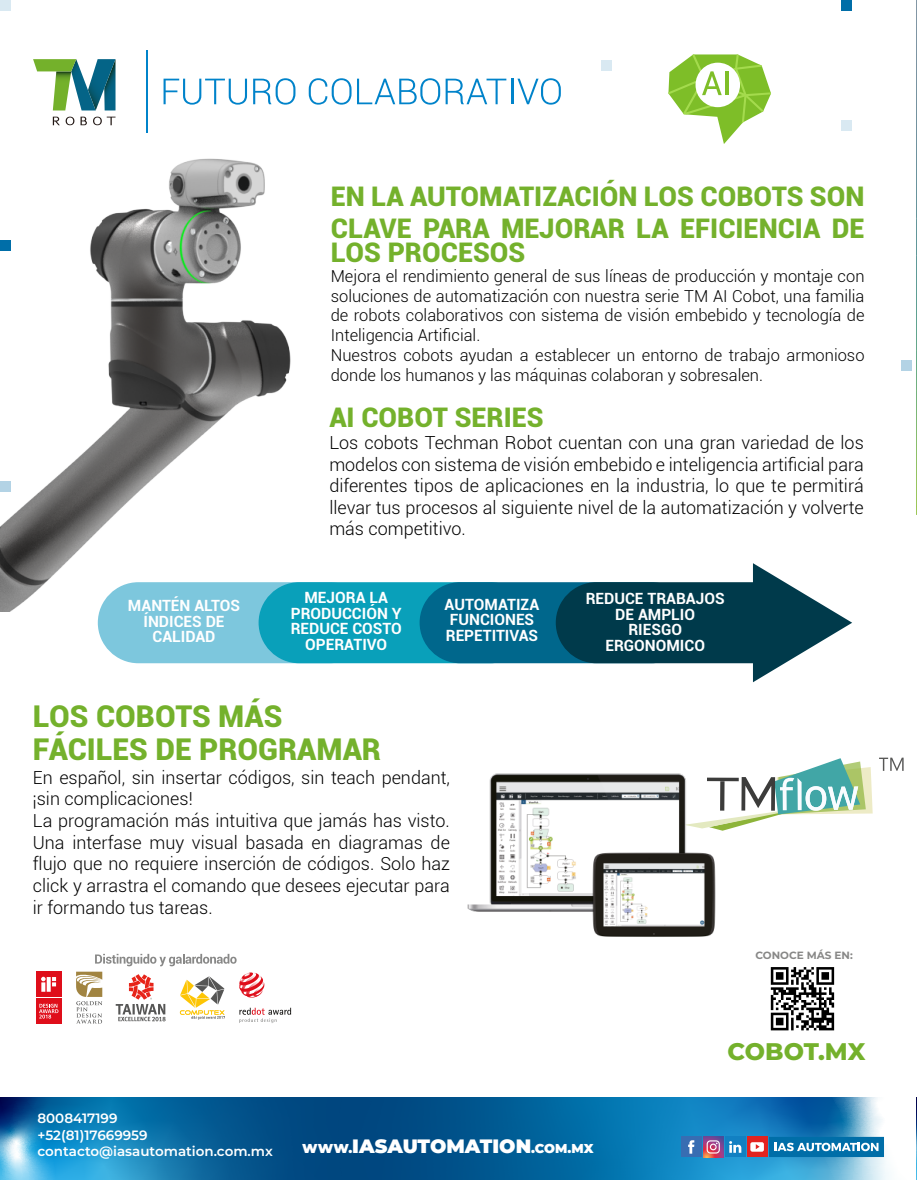
<style>
.page{position:relative;width:917px;height:1180px;background:#fff}
.page>*{position:absolute;margin:0;border:0;box-sizing:border-box;transform-origin:0 0}
.t1{font:900 30px/33px "Roboto";color:#74b12c}
.t2{font:900 27px/32.4px "Roboto";color:#74b12c}
.t3{font:800 24px "Montserrat";color:#74b12c}
.t4{font:900 19.35px "Montserrat";color:#fff}
.t5{font:300 18px/21.6px "Roboto";color:#000;text-align:justify}
.t6{font:300 16.5px/19.8px "Roboto";color:#000}
.t7{font:700 15.45px/15.5px "Roboto";color:#fff;text-align:center}
.t8{font:600 13.5px/16.5px "Montserrat";color:#fff}
.t9{font:700 10.5px "Montserrat";color:#888887}
.s1{font-size:12.9px}
</style>
<div class="page">
<svg style="left:164px;top:79px;width:83px;height:26px"></svg>
<svg style="left:253px;top:78px;width:42px;height:27px"></svg>
<svg style="left:309px;top:78px;width:42px;height:27px"></svg>
<svg style="left:357px;top:78px;width:83px;height:27px"></svg>
<svg style="left:446px;top:79px;width:60px;height:25px"></svg>
<hr style="left:511px;top:79px;width:2px;height:25px;background:#0083ca">
<svg style="left:517px;top:78px;width:44px;height:27px"></svg>
<hr style="left:146px;top:50px;width:2px;height:83px;background:#0083ca">
<svg style="left:916px;top:0;width:1px;height:515px"></svg>
<svg style="left:770px;top:967px;width:65px;height:64px"></svg>
<svg style="left:771px;top:967px;width:63px;height:63px"></svg>
<div style="left:35px;top:970px;width:28px;height:55px;background:linear-gradient(to bottom,#df0e1a,#df0e1a)"></div>
<div style="left:36px;top:998px;width:25px;height:25px;background:#df0e1a"></div>
<div style="left:36px;top:971px;width:25px;height:26px;background:#df0e1a"></div>
<svg style="left:41px;top:976px;width:15px;height:15px"></svg>
<svg style="left:39px;top:1003px;width:19px;height:15px"></svg>
<svg style="left:76px;top:953px;width:215px;height:70px"></svg>
<img style="left:0;top:158px;width:291px;height:454px">
<div style="left:98px;top:582px;width:272px;height:81px;background:#7dc7dd;border-radius:41px"></div>
<div style="left:259px;top:582px;width:272px;height:81px;background:#09a0ba;border-radius:41px"></div>
<div style="left:420px;top:582px;width:272px;height:81px;background:#00678c;border-radius:41px"></div>
<div style="left:556px;top:582px;width:243px;height:81px;background:#003a4b;border-radius:41px"></div>
<svg style="left:753px;top:563px;width:99px;height:119px"></svg>
<svg style="left:668px;top:54px;width:103px;height:90px"></svg>
<hr style="left:725px;top:71px;width:4px;height:24px;background:#7ebe28">
<svg style="left:0;top:1097px;width:889px;height:82px;background:#146fa7"></svg>
<div style="left:769px;top:1136px;width:115px;height:21px;background:#006ea8"></div>
<div style="left:747px;top:1136px;width:20px;height:21px;background:#e32320"></div>
<div style="left:681px;top:1136px;width:20px;height:21px;background:#386db2"></div>
<svg style="left:750px;top:1142px;width:14px;height:9px"></svg>
<svg style="left:688px;top:1140px;width:6px;height:13px"></svg>
<div style="left:725px;top:1136px;width:20px;height:21px;background:#1280c2"></div>
<svg style="left:729px;top:1141px;width:12px;height:11px"></svg>
<svg style="left:703px;top:1136px;width:20px;height:21px"></svg>
<svg style="left:707px;top:1140px;width:13px;height:13px"></svg>
<svg style="left:774px;top:1142px;width:104px;height:9px"></svg>
<svg style="left:916px;top:1097px;width:1px;height:82px"></svg>
<svg style="left:33px;top:59px;width:83px;height:51px"></svg>
<svg style="left:93px;top:117px;width:23px;height:8px"></svg>
<svg style="left:66px;top:117px;width:8px;height:8px"></svg>
<svg style="left:81px;top:117px;width:6px;height:8px"></svg>
<svg style="left:53px;top:117px;width:7px;height:8px"></svg>
<svg style="left:879px;top:757px;width:24px;height:14px"></svg>
<svg style="left:720px;top:758px;width:153px;height:72px"></svg>
<img style="left:467px;top:773px;width:253px;height:139px">
<img style="left:571px;top:841px;width:149px;height:96px">
<div style="left:0;top:0;width:10px;height:10px;background:#d9e9f2"></div>
<div style="left:601px;top:60px;width:10px;height:10px;background:#d9e9f2"></div>
<div style="left:842px;top:120px;width:10px;height:10px;background:#d9e9f2"></div>
<div style="left:842px;top:0;width:10px;height:10px;background:#006ea8"></div>
<div style="left:0;top:240px;width:10px;height:10px;background:#006ea8"></div>
<div style="left:0;top:481px;width:10px;height:10px;background:#b3d3e5"></div>
<div style="left:902px;top:361px;width:10px;height:10px;background:#b3d3e5"></div>
<h2 class="t2" style="left:331px;top:179px;width:535px">EN LA AUTOMATIZACIÓN LOS COBOTS SON<br>CLAVE PARA MEJORAR LA EFICIENCIA DE</h2>
<h2 class="t2" style="left:331px;top:235px;width:196px">LOS PROCESOS</h2>
<p class="t6" style="left:331px;top:265px;width:535px">Mejora el rendimiento general de sus líneas de producción y montaje con soluciones de automatización con nuestra serie TM AI Cobot, una familia de robots colaborativos con sistema de visión embebido y tecnología de Inteligencia Artificial.<br>Nuestros cobots ayudan a establecer un entorno de trabajo armonioso donde los humanos y las máquinas colaboran y sobresalen.</p>
<h2 class="t2" style="left:329px;top:400px;width:216px">AI COBOT SERIES</h2>
<p class="t5" style="left:329px;top:431px;width:536px">Los cobots Techman Robot cuentan con una gran variedad de los modelos con sistema de visión embebido e inteligencia artificial para diferentes tipos de aplicaciones en la industria, lo que te permitirá llevar tus procesos al siguiente nivel de la automatización y volverte más competitivo.</p>
<p class="t7" style="left:128px;top:597px;width:114px">MANTÉN ALTOS<br>ÍNDICES DE<br>CALIDAD</p>
<p class="t7" style="left:291px;top:589px;width:113px">MEJORA LA<br>PRODUCCIÓN Y<br>REDUCE COSTO<br>OPERATIVO</p>
<p class="t7" style="left:445px;top:596px;width:96px;text-align:left">AUTOMATIZA<br>FUNCIONES<br>REPETITIVAS</p>
<p class="t7" style="left:586px;top:590px;width:140px">REDUCE TRABAJOS<br>DE AMPLIO<br>RIESGO<br>ERGONOMICO</p>
<h1 class="t1" style="left:33px;top:698px;width:350px">LOS COBOTS MÁS<br>FÁCILES DE PROGRAMAR</h1>
<p class="t5" style="left:33px;top:766px;width:419px;text-align:left">En español, sin insertar códigos, sin teach pendant, ¡sin complicaciones!<br>La programación más intuitiva que jamás has visto.<br>Una interfase muy visual basada en diagramas de flujo que no requiere inserción de códigos. Solo haz click y arrastra el comando que desees ejecutar para ir formando tus tareas.</p>
<p class="t8" style="left:37px;top:1109px;width:237px">8008417199<br>+52(81)17669959 contacto@iasautomation.com.mx</p>
<p class="t4" style="left:302px;top:1131px;width:293px"><span class="s1">WWW.</span>IASAUTOMATION<span class="s1">.COM.MX</span></p>
<p class="t9" style="left:755px;top:948px;width:99px">CONOCE MÁS EN:</p>
<h3 class="t3" style="left:727px;top:1034px;width:139px">COBOT.MX</h3>
</div>
